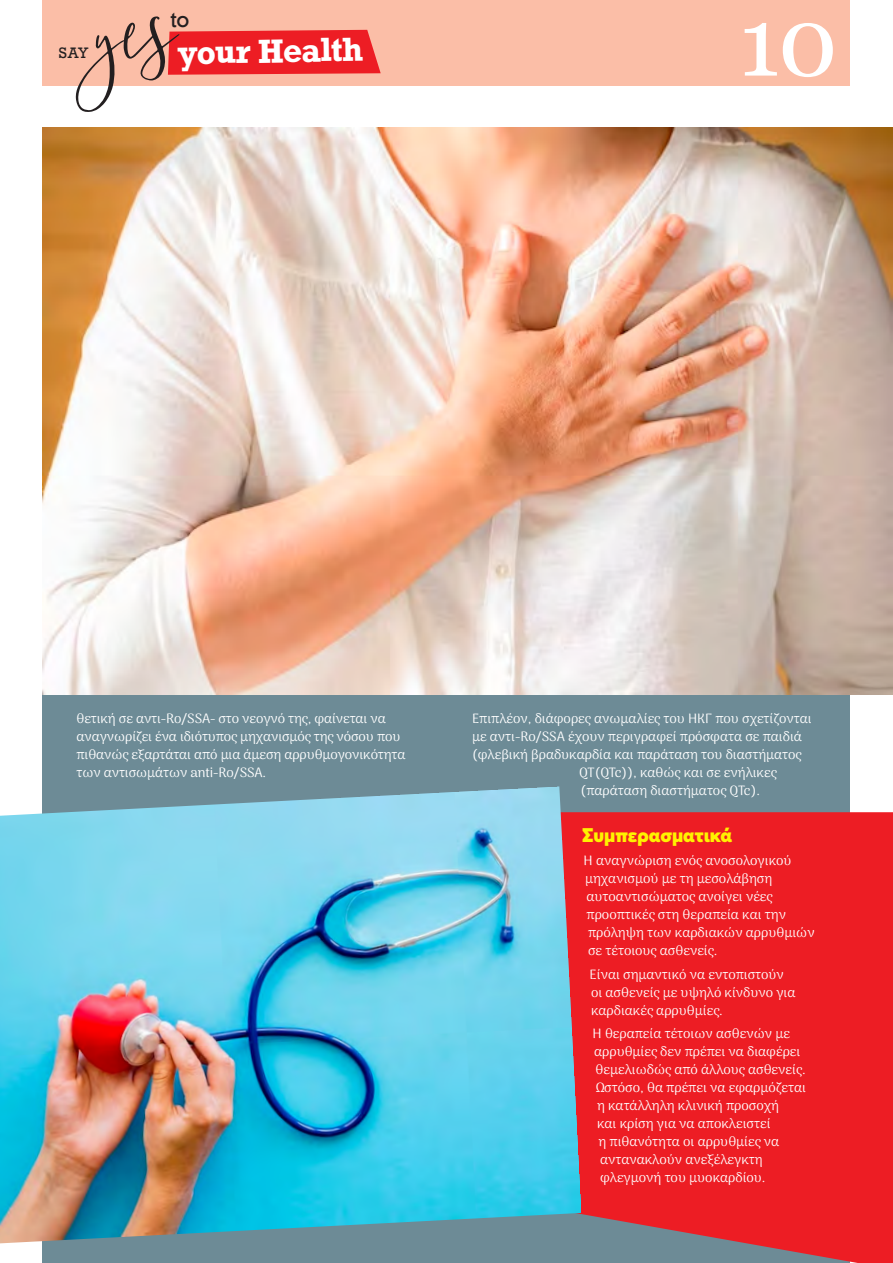
<style>
.page{position:relative;width:893px;height:1263px;background:#fff}
.page>*{position:absolute;margin:0;border:0;box-sizing:border-box;transform-origin:0 0}
.t1{font:97.5px "Georgia";color:#fff}
.t2{font:700 31.5px "Rockwell";color:#fff}
.t3{font:21px "Rockwell";color:#231f20}
.t4{font:900 19.5px "Averta";color:#fff200}
.t5{font:14.25px "Rockwell";color:#231f20}
.t6{font:100 13.5px/18px "Arima";color:#fff}
</style>
<div class="page">
<div style="left:43px;top:128px;width:807px;height:1135px;background:#6d8b96"></div>
<div style="left:43px;top:0;width:807px;height:85px;background:#fbbea7"></div>
<div style="left:582px;top:812px;width:311px;height:451px;background:#ed1d24"></div>
<svg style="left:76px;top:16px;width:305px;height:96px"></svg>
<img style="left:0;top:786px;width:582px;height:457px">
<img style="left:43px;top:128px;width:850px;height:566px">
<h3 class="t3" style="left:170px;top:6px;width:21px">to</h3>
<p class="t5" style="left:59px;top:44px;width:32px">SAY</p>
<h2 class="t2" style="left:177px;top:32px;width:188px;rotate:-1deg">your Health</h2>
<h1 class="t1" style="left:738px;top:-29px;width:101px">10</h1>
<p class="t6" style="left:77px;top:709px;width:330px">θετική σε αντι-Ro/SSA- στο νεογνό της, φαίνεται να αναγνωρίζει ένα ιδιότυπος μηχανισμός της νόσου που πιθανώς εξαρτάται από μια άμεση αρρυθμογονικότητα των αντισωμάτων anti-Ro/SSA.</p>
<p class="t6" style="left:472px;top:709px;width:341px">Επιπλέον, διάφορες ανωμαλίες του ΗΚΓ που σχετίζονται</p>
<p class="t6" style="left:472px;top:727px;width:331px">με αντι-Ro/SSA έχουν περιγραφεί πρόσφατα σε παιδιά</p>
<p class="t6" style="left:472px;top:745px;width:331px">(φλεβική βραδυκαρδία και παράταση του διαστήματος</p>
<p class="t6" style="left:579px;top:763px;width:199px">QT(QTc)), καθώς και σε ενήλικες</p>
<p class="t6" style="left:581px;top:781px;width:181px">(παράταση διαστήματος QTc).</p>
<h3 class="t4" style="left:582px;top:822px;width:152px">Συμπερασματικά</h3>
<p class="t6" style="left:584px;top:851px;width:233px">Η αναγνώριση ενός ανοσολογικού μηχανισμού με τη μεσολάβηση αυτοαντισώματος ανοίγει νέες προοπτικές στη θεραπεία και την πρόληψη των καρδιακών αρρυθμιών σε τέτοιους ασθενείς.</p>
<p class="t6" style="left:590px;top:965px;width:207px">Είναι σημαντικό να εντοπιστούν οι ασθενείς με υψηλό κίνδυνο για καρδιακές αρρυθμίες.</p>
<p class="t6" style="left:593px;top:1024px;width:199px">Η θεραπεία τέτοιων ασθενών με</p>
<p class="t6" style="left:594px;top:1042px;width:208px">αρρυθμίες δεν πρέπει να διαφέρει</p>
<p class="t6" style="left:596px;top:1060px;width:212px">θεμελιωδώς από άλλους ασθενείς.</p>
<p class="t6" style="left:596px;top:1078px;width:212px">Ωστόσο, θα πρέπει να εφαρμόζεται</p>
<p class="t6" style="left:597px;top:1096px;width:183px">η κατάλληλη κλινική προσοχή</p>
<p class="t6" style="left:597px;top:1114px;width:175px">και κρίση για να αποκλειστεί</p>
<p class="t6" style="left:599px;top:1132px;width:182px">η πιθανότητα οι αρρυθμίες να</p>
<p class="t6" style="left:600px;top:1150px;width:164px">αντανακλούν ανεξέλεγκτη</p>
<p class="t6" style="left:600px;top:1168px;width:167px">φλεγμονή του μυοκαρδίου.</p>
</div>
